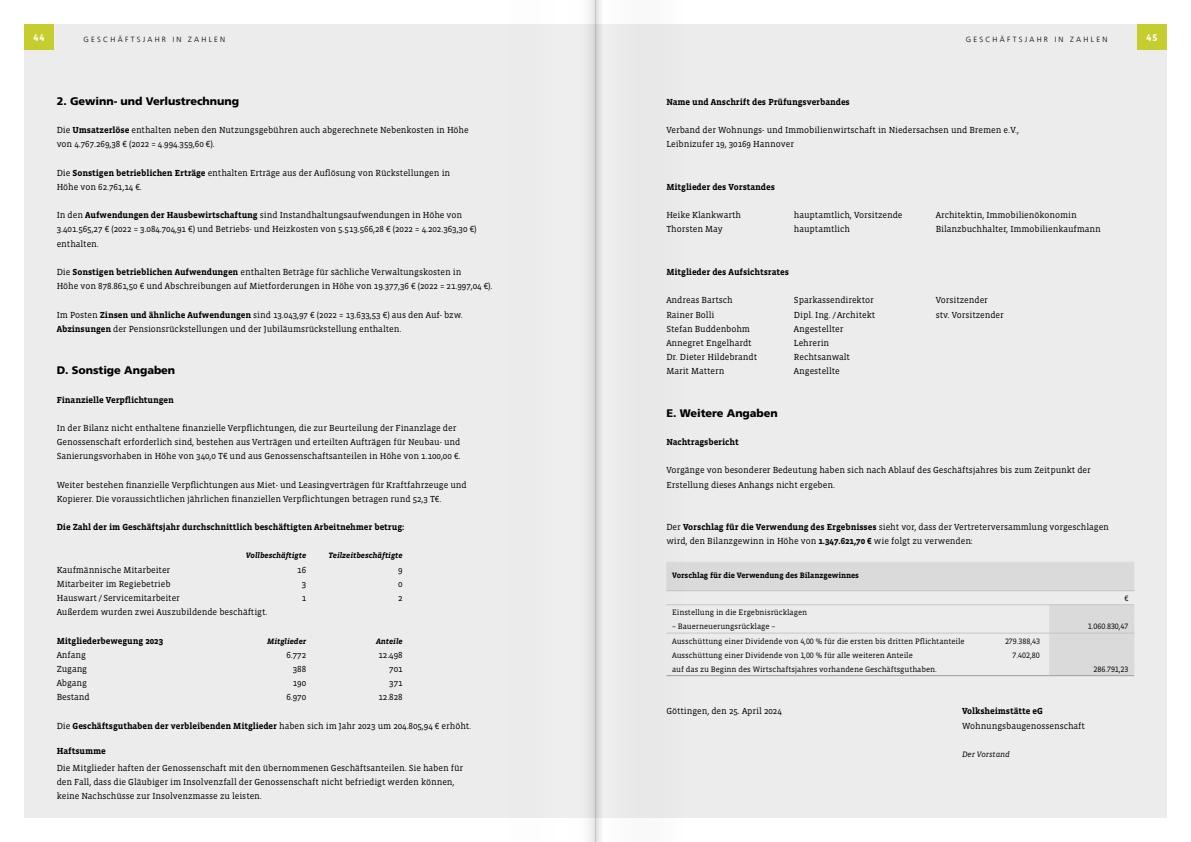
<style>
.page{position:relative;width:1191px;height:842px;background:#fff}
.page>*{position:absolute;margin:0;border:0;box-sizing:border-box;transform-origin:0 0}
.t1{font:900 11px "Frutiger LT Com";letter-spacing:-.005em;color:#000}
.t2{font:700 10px "Vista Slab OTCE";color:#fff}
.t3{font:9px/14.2px "Vista Slab OTCE";letter-spacing:-.005em;color:#000}
.t4{font:700 9px "Vista Slab OTCE";letter-spacing:-.005em;color:#000}
.t5{font:8px "Vista Slab OTCE";letter-spacing:-.005em;color:#000}
.t6{font:italic 700 8px "Vista Slab OTCE";letter-spacing:-.005em;color:#000}
.t7{font:700 8px "Vista Slab OTCE";letter-spacing:-.005em;color:#000}
.t8{font:italic 8px "Vista Slab OTCE";letter-spacing:-.005em;color:#000}
.t9{font:300 7.5px "Frutiger LT Com";letter-spacing:.3em;color:#000}
.s1{font-weight:700}
.s2{font-weight:400}
</style>
<div class="page">
<div style="left:24px;top:24px;width:571px;height:794px;background:#ececed"></div>
<div style="left:595px;top:24px;width:571px;height:794px;background:#ececed"></div>
<svg style="left:684px;top:563px;width:450px;height:112px"></svg>
<hr style="left:666px;top:562px;width:383px;height:1px;background:#dadada">
<hr style="left:1049px;top:562px;width:85px;height:1px;background:#dadada">
<hr style="left:666px;top:604px;width:383px;height:1px;background:#c5c6c6">
<hr style="left:1049px;top:604px;width:85px;height:1px;background:#c5c6c6">
<hr style="left:666px;top:633px;width:383px;height:1px;background:#c5c6c6">
<hr style="left:1049px;top:633px;width:85px;height:1px;background:#c5c6c6">
<hr style="left:666px;top:675px;width:383px;height:1px;background:#9c9d9d">
<hr style="left:1049px;top:675px;width:85px;height:1px;background:#9c9d9d">
<hr style="left:666px;top:590px;width:468px;height:1px;background:#c5c6c6">
<div style="left:24px;top:24px;width:30px;height:26px;background:#c6cd2f"></div>
<div style="left:1137px;top:24px;width:29px;height:26px;background:#c6cd2f"></div>
<svg style="left:595px;top:0;width:89px;height:842px"></svg>
<svg style="left:589px;top:0;width:6px;height:842px"></svg>
<p class="t2" style="left:33px;top:31px;width:12px">44</p>
<p class="t9" style="left:84px;top:35px;width:143px">GESCHÄFTSJAHR IN ZAHLEN</p>
<p class="t9" style="left:965px;top:35px;width:143px">GESCHÄFTSJAHR IN ZAHLEN</p>
<p class="t2" style="left:1146px;top:31px;width:12px">45</p>
<p class="t1" style="left:57px;top:94px;width:184px">2. Gewinn- und Verlustrechnung</p>
<p class="t3" style="left:57px;top:123px;width:413px">Die <span class="s1">Umsatzerlöse</span> enthalten neben den Nutzungsgebühren auch abgerechnete Nebenkosten in Höhe von 4.767.269,38 € (2022 = 4.994.359,60 €).</p>
<p class="t3" style="left:57px;top:166px;width:395px">Die <span class="s1">Sonstigen betrieblichen Erträge</span> enthalten Erträge aus der Auflösung von Rückstellungen in<br>Höhe von 62.761,14 €.</p>
<p class="t3" style="left:57px;top:208px;width:421px">In den <span class="s1">Aufwendungen der Hausbewirtschaftung</span> sind Instandhaltungsaufwendungen in Höhe von<br>3.401.565,27 € (2022 = 3.084.704,91 €) und Betriebs- und Heizkosten von 5.513.566,28 € (2022 = 4.202.363,30 €) enthalten.</p>
<p class="t3" style="left:57px;top:265px;width:437px">Die <span class="s1">Sonstigen betrieblichen Aufwendungen</span> enthalten Beträge für sächliche Verwaltungskosten in<br>Höhe von 878.861,50 € und Abschreibungen auf Mietforderungen in Höhe von 19.377,36 € (2022 = 21.997,04 €).</p>
<p class="t3" style="left:57px;top:307px;width:407px">Im Posten <span class="s1">Zinsen und ähnliche Aufwendungen</span> sind 13.043,97 € (2022 = 13.633,53 €) aus den Auf- bzw.<br><span class="s1">Abzinsungen</span> der Pensionsrückstellungen und der Jubiläumsrückstellung enthalten.</p>
<p class="t1" style="left:57px;top:364px;width:120px">D. Sonstige Angaben</p>
<p class="t4" style="left:57px;top:394px;width:119px">Finanzielle Verpflichtungen</p>
<p class="t3" style="left:57px;top:421px;width:405px">In der Bilanz nicht enthaltene finanzielle Verpflichtungen, die zur Beurteilung der Finanzlage der<br>Genossenschaft erforderlich sind, bestehen aus Verträgen und erteilten Aufträgen für Neubau- und<br>Sanierungsvorhaben in Höhe von 340,0 T€ und aus Genossenschaftsanteilen in Höhe von 1.100,00 €.</p>
<p class="t3" style="left:57px;top:477px;width:411px">Weiter bestehen finanzielle Verpflichtungen aus Miet- und Leasingverträgen für Kraftfahrzeuge und<br>Kopierer. Die voraussichtlichen jährlichen finanziellen Verpflichtungen betragen rund 52,3 T€.</p>
<p class="t4" style="left:57px;top:522px;width:349px">Die Zahl der im Geschäftsjahr durchschnittlich beschäftigten Arbeitnehmer betrug:</p>
<p class="t6" style="left:246px;top:551px;width:62px">Vollbeschäftigte</p>
<p class="t3" style="left:297px;top:562px;width:10px;text-align:center">16<br>3<br>1</p>
<p class="t6" style="left:329px;top:551px;width:76px">Teilzeitbeschäftigte</p>
<p class="t3" style="left:398px;top:562px;width:6px;text-align:justify">9<br>0<br>2</p>
<p class="t3" style="left:57px;top:562px;width:212px">Kaufmännische Mitarbeiter<br>Mitarbeiter im Regiebetrieb<br>Hauswart / Servicemitarbeiter<br>Außerdem wurden zwei Auszubildende beschäftigt.</p>
<p class="t4" style="left:57px;top:635px;width:108px">Mitgliederbewegung 2023</p>
<p class="t3" style="left:57px;top:647px;width:34px">Anfang<br>Zugang<br>Abgang<br>Bestand</p>
<p class="t6" style="left:267px;top:636px;width:40px">Mitglieder</p>
<p class="t3" style="left:286px;top:647px;width:21px;text-align:right">6.772<br>388<br>190<br>6.970</p>
<p class="t6" style="left:376px;top:636px;width:28px">Anteile</p>
<p class="t3" style="left:378px;top:647px;width:26px;text-align:right">12.498<br>701<br>371<br>12.828</p>
<p class="t4" style="left:57px;top:720px;width:416px"><span class="s2">Die</span> Geschäftsguthaben der verbleibenden Mitglieder <span class="s2">haben sich im Jahr 2023 um 204.805,94 € erhöht.</span></p>
<p class="t4" style="left:57px;top:746px;width:50px">Haftsumme</p>
<p class="t3" style="left:57px;top:761px;width:408px">Die Mitglieder haften der Genossenschaft mit den übernommenen Geschäftsanteilen. Sie haben für den Fall, dass die Gläubiger im Insolvenzfall der Genossenschaft nicht befriedigt werden können, keine Nachschüsse zur Insolvenzmasse zu leisten.</p>
<p class="t4" style="left:666px;top:97px;width:185px">Name und Anschrift des Prüfungsverbandes</p>
<p class="t3" style="left:666px;top:123px;width:354px">Verband der Wohnungs- und Immobilienwirtschaft in Niedersachsen und Bremen e.V.,<br>Leibnizufer 19, 30169 Hannover</p>
<p class="t4" style="left:666px;top:182px;width:110px">Mitglieder des Vorstandes</p>
<p class="t3" style="left:666px;top:208px;width:76px">Heike Klankwarth<br>Thorsten May</p>
<p class="t3" style="left:794px;top:208px;width:110px">hauptamtlich, Vorsitzende hauptamtlich</p>
<p class="t4" style="left:666px;top:267px;width:124px">Mitglieder des Aufsichtsrates</p>
<p class="t3" style="left:666px;top:293px;width:92px">Andreas Bartsch<br>Rainer Bolli<br>Stefan Buddenbohm<br>Annegret Engelhardt<br>Dr. Dieter Hildebrandt<br>Marit Mattern</p>
<p class="t3" style="left:794px;top:293px;width:83px">Sparkassendirektor<br>Dipl. Ing. / Architekt<br>Angestellter<br>Lehrerin<br>Rechtsanwalt<br>Angestellte</p>
<p class="t1" style="left:666px;top:406px;width:113px">E. Weitere Angaben</p>
<p class="t4" style="left:666px;top:437px;width:74px">Nachtragsbericht</p>
<p class="t3" style="left:935px;top:208px;width:167px">Architektin, Immobilienökonomin<br>Bilanzbuchhalter, Immobilienkaufmann</p>
<p class="t3" style="left:935px;top:293px;width:70px">Vorsitzender stv. Vorsitzender</p>
<p class="t3" style="left:666px;top:463px;width:426px">Vorgänge von besonderer Bedeutung haben sich nach Ablauf des Geschäftsjahres bis zum Zeitpunkt der<br>Erstellung dieses Anhangs nicht ergeben.</p>
<p class="t3" style="left:666px;top:520px;width:444px">Der <span class="s1">Vorschlag für die Verwendung des Ergebnisses</span> sieht vor, dass der Vertreterversammlung vorgeschlagen wird, den Bilanzgewinn in Höhe von <span class="s1">1.347.621,70 €</span> wie folgt zu verwenden:</p>
<p class="t7" style="left:672px;top:570px;width:188px">Vorschlag für die Verwendung des Bilanzgewinnes</p>
<p class="t5" style="left:1124px;top:594px;width:5px">€</p>
<p class="t5" style="left:672px;top:608px;width:137px">Einstellung in die Ergebnisrücklagen</p>
<p class="t5" style="left:672px;top:622px;width:105px">– Bauerneuerungsrücklage –</p>
<p class="t5" style="left:1087px;top:622px;width:42px">1.060.830,47</p>
<p class="t5" style="left:672px;top:636px;width:294px">Ausschüttung einer Dividende von 4,00 % für die ersten bis dritten Pflichtanteile</p>
<p class="t5" style="left:1005px;top:636px;width:37px">279.388,43</p>
<p class="t5" style="left:672px;top:650px;width:242px">Ausschüttung einer Dividende von 1,00 % für alle weiteren Anteile</p>
<p class="t5" style="left:1012px;top:650px;width:29px">7.402,80</p>
<p class="t5" style="left:672px;top:665px;width:266px">auf das zu Beginn des Wirtschaftsjahres vorhandene Geschäftsguthaben.</p>
<p class="t5" style="left:1093px;top:665px;width:37px">286.791,23</p>
<p class="t3" style="left:666px;top:704px;width:117px">Göttingen, den 25. April 2024</p>
<p class="t4" style="left:962px;top:706px;width:82px">Volksheimstätte eG</p>
<p class="t3" style="left:962px;top:718px;width:125px">Wohnungsbaugenossenschaft</p>
<p class="t8" style="left:962px;top:750px;width:49px">Der Vorstand</p>
</div>
